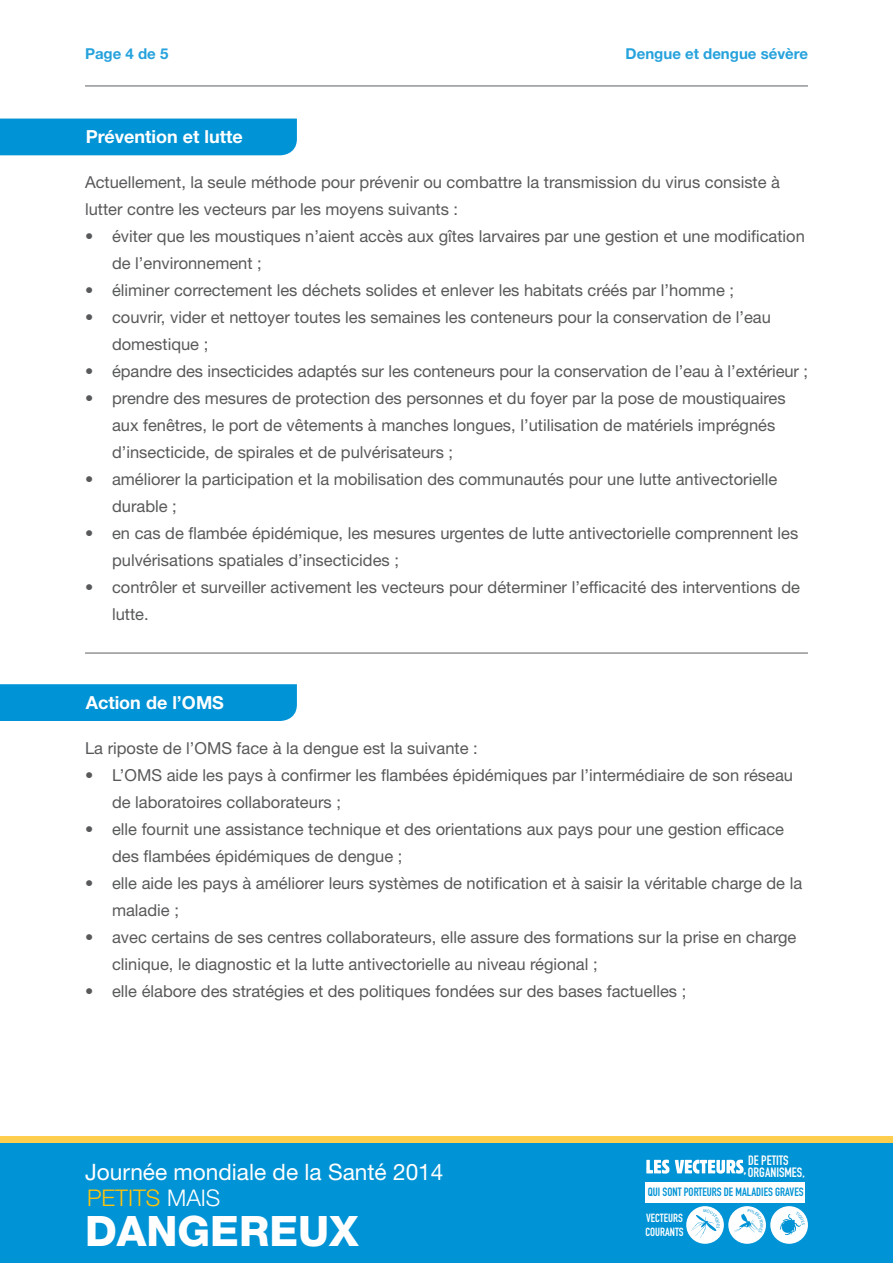
<style>
.page{position:relative;width:893px;height:1263px;background:#fff}
.page>*{position:absolute;margin:0;border:0;box-sizing:border-box;transform-origin:0 0}
.t1{font:800 42px "Helvetica Neue LT Std";color:#fff}
.t2{font:300 22.95px "Helvetica Neue LT Std";color:#ffc40c}
.t3{font:22.65px "Helvetica Neue LT Std";color:#fff}
.t4{font:700 18px "Helvetica Neue LT Std";color:#fff}
.t5{font:16.5px/27px "Helvetica Neue LT Std";color:#58595b}
.t6{font:16.5px "DIN Engschrift Std";color:#fff}
.t7{font:700 15px "Helvetica Neue LT Std";color:#26a2dc}
.t8{font:13.35px "DIN Engschrift Std";color:#fff}
.t9{font:11.85px "DIN Engschrift Std";color:#0093d5}
.t10{font:11.7px/14.1px "DIN Engschrift Std";color:#fff}
.s1{color:#fff}
</style>
<div class="page">
<div style="left:0;top:1136px;width:893px;height:120px;background:#ffce4e"></div>
<div style="left:0;top:1143px;width:893px;height:120px;background:#0093d5"></div>
<div style="left:646px;top:1182px;width:159px;height:21px;background:#fff"></div>
<div style="left:686px;top:1206px;width:38px;height:38px;background:#fff;border-radius:50%"></div>
<div style="left:770px;top:1206px;width:38px;height:38px;background:#fff;border-radius:50%"></div>
<div style="left:728px;top:1206px;width:38px;height:38px;background:#fff;border-radius:50%"></div>
<svg style="left:646px;top:1160px;width:98px;height:13px"></svg>
<div style="left:0;top:119px;width:297px;height:36px;background:#0093d5"></div>
<div style="left:0;top:684px;width:297px;height:37px;background:#0093d5"></div>
<hr style="left:85px;top:85px;width:723px;height:2px;background:#939598">
<hr style="left:85px;top:652px;width:723px;height:2px;background:#939598">
<svg style="left:780px;top:1211px;width:25px;height:24px"></svg>
<svg style="left:734px;top:1209px;width:29px;height:24px"></svg>
<svg style="left:690px;top:1209px;width:30px;height:29px"></svg>
<p class="t7" style="left:85px;top:45px;width:85px">Page 4 de 5</p>
<p class="t4" style="left:86px;top:126px;width:159px">Prévention et lutte</p>
<p class="t7" style="left:626px;top:45px;width:184px">Dengue et dengue sévère</p>
<p class="t5" style="left:85px;top:169px;width:697px">Actuellement, la seule méthode pour prévenir ou combattre la transmission du virus consiste à lutter contre les vecteurs par les moyens suivants :</p>
<p class="t5" style="left:112px;top:223px;width:694px">éviter que les moustiques ’n aient accès aux gîtes larvaires par une gestion et une modification</p>
<p class="t5" style="left:85px;top:223px;width:10px">•</p>
<p class="t5" style="left:85px;top:277px;width:10px">•</p>
<p class="t5" style="left:85px;top:304px;width:10px">•</p>
<p class="t5" style="left:85px;top:358px;width:10px">•</p>
<p class="t5" style="left:85px;top:385px;width:10px">•</p>
<p class="t5" style="left:85px;top:466px;width:10px">•</p>
<p class="t5" style="left:85px;top:520px;width:10px">•</p>
<p class="t5" style="left:85px;top:574px;width:10px">•</p>
<p class="t5" style="left:112px;top:250px;width:623px">de ’l environnement ;<br>éliminer correctement les déchets solides et enlever les habitats créés par ’l homme ;</p>
<p class="t5" style="left:112px;top:304px;width:660px">couvrir, vider et nettoyer toutes les semaines les conteneurs pour la conservation de ’l eau</p>
<p class="t5" style="left:112px;top:331px;width:697px">domestique ;<br>épandre des insecticides adaptés sur les conteneurs pour la conservation de ’l eau à ’l extérieur ;</p>
<p class="t5" style="left:112px;top:385px;width:675px">prendre des mesures de protection des personnes et du foyer par la pose de moustiquaires</p>
<p class="t5" style="left:112px;top:412px;width:667px">aux fenêtres, le port de vêtements à manches longues ’l, utilisation de matériels imprégnés ’d insecticide, de spirales et de pulvérisateurs ;<br>améliorer la participation et la mobilisation des communautés pour une lutte antivectorielle</p>
<p class="t5" style="left:112px;top:493px;width:688px">durable ;<br>en cas de flambée épidémique, les mesures urgentes de lutte antivectorielle comprennent les</p>
<p class="t5" style="left:112px;top:547px;width:689px">pulvérisations spatiales ’d insecticides ;<br>contrôler et surveiller activement les vecteurs pour déterminer ’l efficacité des interventions de</p>
<p class="t5" style="left:112px;top:601px;width:38px">lutte.</p>
<p class="t4" style="left:86px;top:691px;width:140px">Action de ’l OMS</p>
<p class="t5" style="left:112px;top:734px;width:682px;text-indent:-27px">La riposte de ’l OMS face à la dengue est la suivante :<br>’L OMS aide les pays à confirmer les flambées épidémiques par ’l intermédiaire de son réseau</p>
<p class="t5" style="left:85px;top:761px;width:10px">•</p>
<p class="t5" style="left:85px;top:815px;width:10px">•</p>
<p class="t5" style="left:85px;top:869px;width:10px">•</p>
<p class="t5" style="left:85px;top:923px;width:10px">•</p>
<p class="t5" style="left:85px;top:977px;width:10px">•</p>
<p class="t5" style="left:112px;top:788px;width:674px">de laboratoires collaborateurs ;<br>elle fournit une assistance technique et des orientations aux pays pour une gestion efficace</p>
<p class="t5" style="left:112px;top:842px;width:692px">des flambées épidémiques de dengue ;<br>elle aide les pays à améliorer leurs systèmes de notification et à saisir la véritable charge de la</p>
<p class="t5" style="left:112px;top:896px;width:686px">maladie ;<br>avec certains de ses centres collaborateurs, elle assure des formations sur la prise en charge</p>
<p class="t5" style="left:112px;top:950px;width:576px">clinique, le diagnostic et la lutte antivectorielle au niveau régional ;<br>elle élabore des stratégies et des politiques fondées sur des bases factuelles ;</p>
<h3 class="t3" style="left:85px;top:1158px;width:360px">Journée mondiale de la Santé 2014</h3>
<h1 class="t1" style="left:85px;top:1206px;width:275px">DANGEREUX</h1>
<h2 class="t2" style="left:87px;top:1184px;width:135px">PETITS <span class="s1">MAIS</span></h2>
<p class="t8" style="left:748px;top:1152px;width:42px">DE PETITS</p>
<p class="t9" style="left:648px;top:1185px;width:157px">QUI SONT PORTEURS DE MALADIES GRAVES</p>
<p class="t10" style="left:645px;top:1211px;width:40px">VECTEURS<br>COURANTS</p>
<p class="t8" style="left:748px;top:1164px;width:58px">ORGANISMES,</p>
<p class="t6" style="left:743px;top:1158px;width:5px">,</p>
</div>
